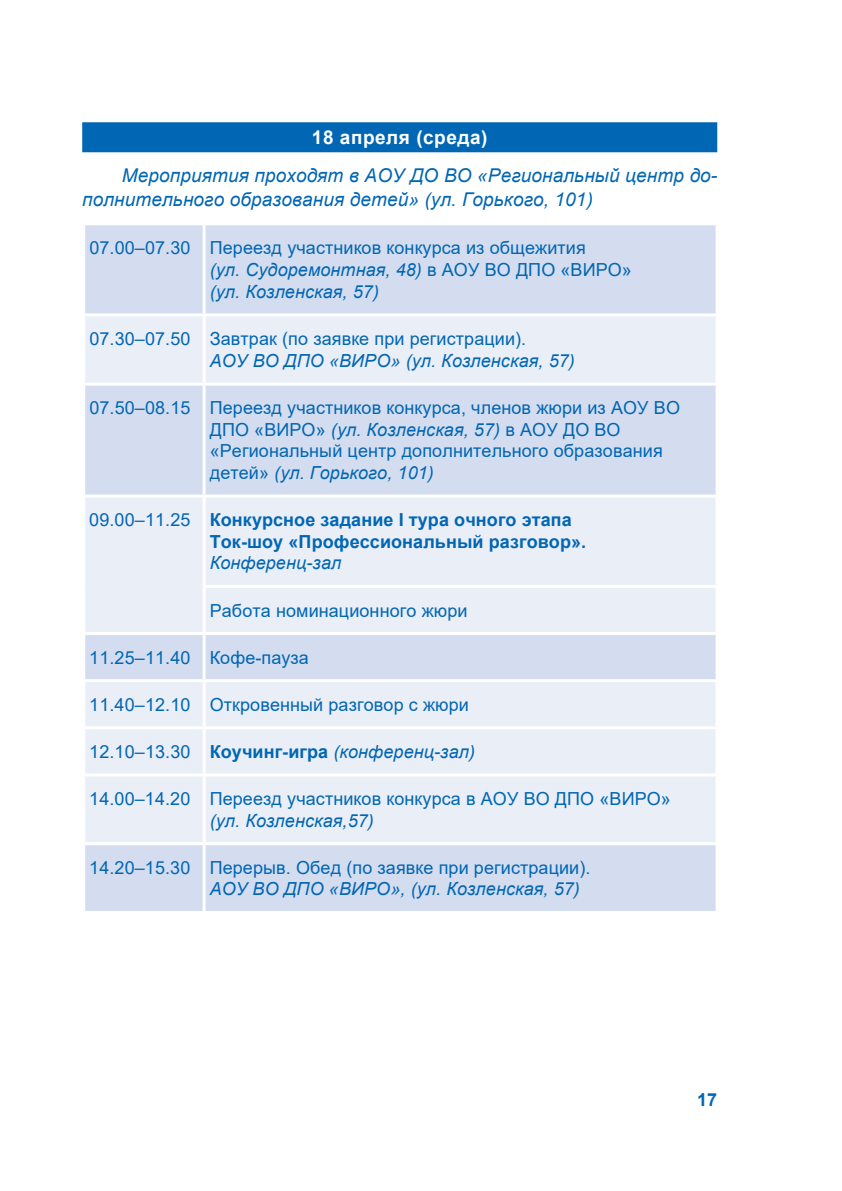
<style>
.page{position:relative;width:842px;height:1191px;background:#fff}
.page>*{position:absolute;margin:0;border:0;box-sizing:border-box;transform-origin:0 0}
.t1{font:italic 19px/24px "Arial";letter-spacing:.005em;color:#0166b3}
.t2{font:700 19px "Arial";letter-spacing:.03em;color:#fff}
.t3{font:18px/21.6px "Arial";letter-spacing:.005em;color:#0166b3}
.t4{font:italic 18px "Arial";letter-spacing:.005em;color:#0166b3}
.t5{font:700 18px/21.6px "Arial";letter-spacing:.005em;color:#0166b3}
.s1{font-style:italic}
.s2{font-weight:400}
.s3{font-style:normal}
.s4{font-weight:700;font-style:normal}
</style>
<div class="page">
<div style="left:82px;top:122px;width:635px;height:30px;background:#0166b3"></div>
<div style="left:85px;top:225px;width:631px;height:686px;background:#d4ddef"></div>
<svg style="left:85px;top:316px;width:631px;height:526px;background:#e3e8f4"></svg>
<hr style="left:203px;top:225px;width:3px;height:88px;background:#fff">
<hr style="left:82px;top:313px;width:122px;height:3px;background:#fff">
<hr style="left:204px;top:313px;width:515px;height:3px;background:#fff">
<hr style="left:203px;top:316px;width:3px;height:66px;background:#fff">
<hr style="left:82px;top:382px;width:122px;height:3px;background:#fff">
<hr style="left:204px;top:382px;width:515px;height:3px;background:#fff">
<hr style="left:203px;top:385px;width:3px;height:109px;background:#fff">
<hr style="left:82px;top:494px;width:122px;height:3px;background:#fff">
<hr style="left:204px;top:494px;width:515px;height:3px;background:#fff">
<hr style="left:203px;top:497px;width:3px;height:88px;background:#fff">
<hr style="left:203px;top:585px;width:516px;height:3px;background:#fff">
<hr style="left:203px;top:588px;width:3px;height:44px;background:#fff">
<hr style="left:82px;top:632px;width:122px;height:3px;background:#fff">
<hr style="left:204px;top:632px;width:515px;height:3px;background:#fff">
<hr style="left:203px;top:635px;width:3px;height:44px;background:#fff">
<hr style="left:82px;top:679px;width:122px;height:3px;background:#fff">
<hr style="left:204px;top:679px;width:515px;height:3px;background:#fff">
<hr style="left:203px;top:682px;width:3px;height:44px;background:#fff">
<hr style="left:82px;top:726px;width:122px;height:3px;background:#fff">
<hr style="left:204px;top:726px;width:515px;height:3px;background:#fff">
<hr style="left:203px;top:729px;width:3px;height:44px;background:#fff">
<hr style="left:82px;top:773px;width:122px;height:3px;background:#fff">
<hr style="left:204px;top:773px;width:515px;height:3px;background:#fff">
<hr style="left:203px;top:776px;width:3px;height:66px;background:#fff">
<hr style="left:82px;top:842px;width:122px;height:3px;background:#fff">
<hr style="left:204px;top:842px;width:515px;height:3px;background:#fff">
<hr style="left:203px;top:845px;width:3px;height:66px;background:#fff">
<p class="t2" style="left:312px;top:124px;width:177px">18 апреля (среда)</p>
<p class="t1" style="left:82px;top:164px;width:637px;text-indent:40px">Мероприятия проходят в АОУ ДО ВО «Региональный центр до&shy;полнительного образования детей» (ул. Горького, 101)</p>
<p class="t3" style="left:210px;top:236px;width:424px;text-indent:-120px">07.00–07.30 Переезд участников конкурса из общежития<br><span class="s1">(ул. Судоремонтная, 48)</span> в АОУ ВО ДПО «ВИРО» <span class="s1">(ул. Козленская, 57)</span></p>
<p class="t3" style="left:89px;top:328px;width:438px">07.30–07.50 Завтрак (по заявке при регистрации).</p>
<p class="t4" style="left:210px;top:349px;width:367px">АОУ ВО ДПО «ВИРО» (ул. Козленская, 57)</p>
<p class="t3" style="left:210px;top:397px;width:472px;text-indent:-120px">07.50–08.15 Переезд участников конкурса, членов жюри из АОУ ВО ДПО «ВИРО» <span class="s1">(ул. Козленская, 57)</span> в АОУ ДО ВО «Региональный центр дополнительного образования детей» <span class="s1">(ул. Горького, 101)</span></p>
<p class="t5" style="left:210px;top:509px;width:378px;text-indent:-120px"><span class="s2">09.00–11.25</span> Конкурсное задание I тура очного этапа<br>Ток-шоу «Профессиональный разговор».</p>
<p class="t4" style="left:210px;top:551px;width:133px">Конференц-зал</p>
<p class="t3" style="left:210px;top:599px;width:259px">Работа номинационного жюри</p>
<p class="t3" style="left:89px;top:646px;width:221px">11.25–11.40 Кофе-пауза</p>
<p class="t3" style="left:89px;top:693px;width:381px">11.40–12.10 Откровенный разговор с жюри</p>
<p class="t4" style="left:89px;top:740px;width:387px"><span class="s3">12.10–13.30</span> <span class="s4">Коучинг-игра</span> (конференц-зал)</p>
<p class="t3" style="left:89px;top:788px;width:583px">14.00–14.20 Переезд участников конкурса в АОУ ВО ДПО «ВИРО»</p>
<p class="t4" style="left:210px;top:808px;width:166px">(ул. Козленская,57)</p>
<p class="t3" style="left:89px;top:856px;width:503px">14.20–15.30 Перерыв. Обед (по заявке при регистрации).</p>
<p class="t4" style="left:210px;top:877px;width:372px">АОУ ВО ДПО «ВИРО», (ул. Козленская, 57)</p>
<p class="t5" style="left:697px;top:1089px;width:22px">17</p>
</div>
